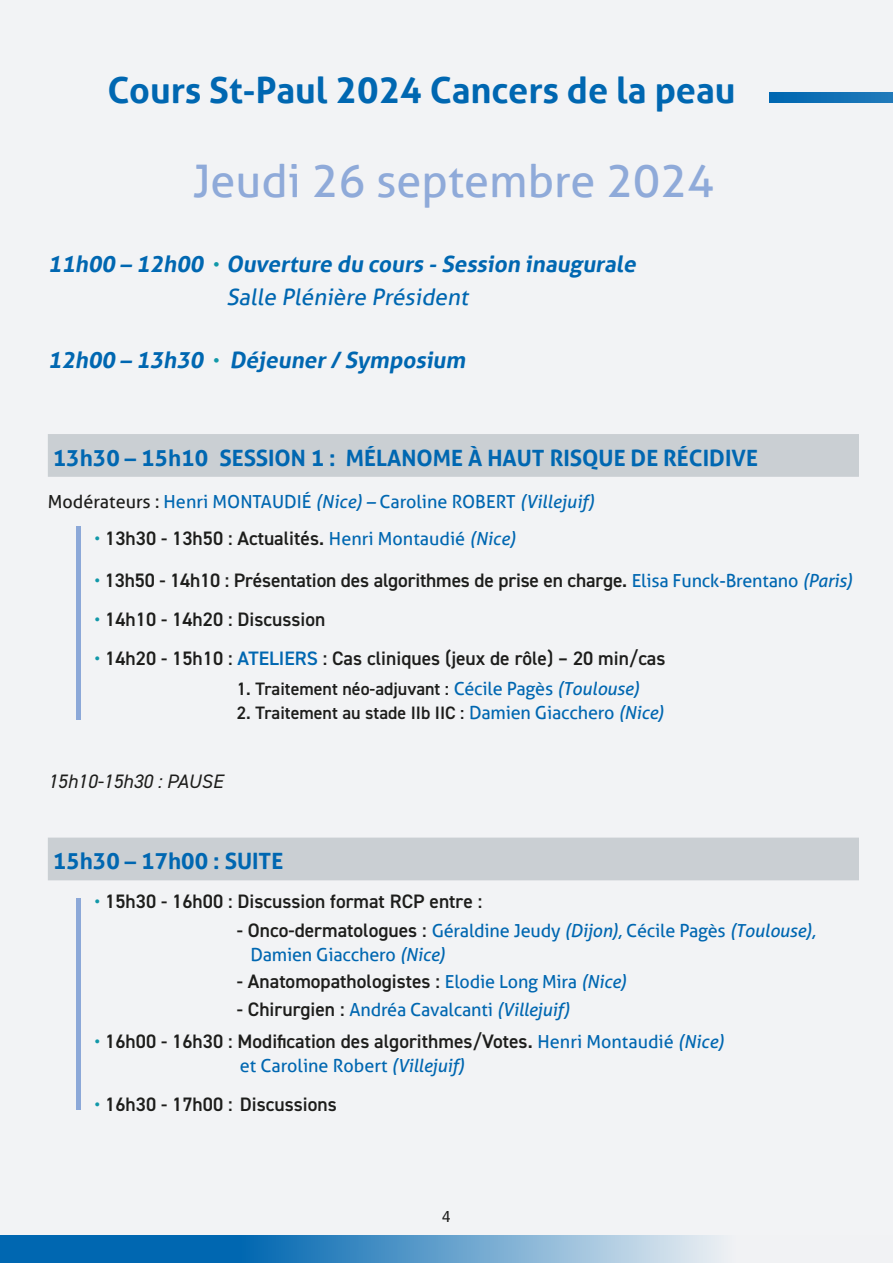
<style>
.page{position:relative;width:893px;height:1263px;background:#f2f3f5}
.page>*{position:absolute;margin:0;border:0;box-sizing:border-box;transform-origin:0 0}
.t1{font:45px "Aller";color:#8faad9}
.t2{font:700 36px "Aller";color:#0067b1}
.t3{font:italic 700 22.5px "Aller";color:#0067b1}
.t4{font:700 22.5px "Aller";color:#0067b1}
.t5{font:italic 22.5px "Aller";color:#0067b1}
.t6{font:600 19.5px "DIN2014";color:#1d1d1b}
.t7{font:italic 19.5px "DIN2014";color:#1d1d1b}
.t8{font:18px/24px "Aller";letter-spacing:-.01em;color:#0067b1}
.t9{font:600 18px "DIN2014";color:#1d1d1b}
.t10{font:15px "Menlo";color:#1d1d1b}
.s1{font-family:"DIN2014";font-weight:600;font-style:normal;color:#1198a9}
.s2{color:#1d1d1b}
.s3{font-style:italic}
.s4{color:#1198a9}
.s5{font-family:"Aller";font-weight:400;font-size:18px;color:#0067b1}
.s6{font-family:"Aller";font-weight:400;font-style:italic;font-size:18px;color:#0067b1}
.s7{color:#0067b1}
.s8{font-family:"Aller";font-weight:400;color:#0067b1}
.s9{font-family:"Aller";font-weight:400;font-style:italic;color:#0067b1}
.s10{font-family:"DIN2014";font-weight:600;font-size:19.5px;color:#1d1d1b}
</style>
<div class="page">
<div style="left:48px;top:434px;width:811px;height:43px;background:#cacfd3"></div>
<div style="left:48px;top:837px;width:811px;height:43px;background:#cacfd3"></div>
<svg style="left:0;top:1235px;width:719px;height:28px;background:#4d93c6"></svg>
<svg style="left:770px;top:93px;width:123px;height:10px"></svg>
<hr style="left:77px;top:526px;width:4px;height:194px;background:#8ca8d8">
<hr style="left:77px;top:898px;width:4px;height:212px;background:#8ca8d8">
<p class="t2" style="left:107px;top:68px;width:630px">Cours St-Paul 2024 Cancers de la peau</p>
<p class="t1" style="left:193px;top:154px;width:523px">Jeudi 26 septembre 2024</p>
<p class="t3" style="left:48px;top:250px;width:594px">11h00 – 12h00 <span class="s1">•</span> Ouverture du cours - Session inaugurale</p>
<p class="t5" style="left:226px;top:283px;width:248px">Salle Plénière Président</p>
<p class="t3" style="left:48px;top:346px;width:423px">12h00 – 13h30 <span class="s1">•</span> Déjeuner / Symposium</p>
<p class="t4" style="left:53px;top:444px;width:707px">13h30 – 15h10 SESSION 1 : MÉLANOME À HAUT RISQUE DE RÉCIDIVE</p>
<p class="t8" style="left:48px;top:489px;width:548px"><span class="s2">Modérateurs :</span> Henri MONTAUDIÉ <span class="s3">(Nice) –</span> Caroline ROBERT <span class="s3">(Villejuif)</span></p>
<p class="t6" style="left:95px;top:525px;width:423px"><span class="s4">•</span> 13h30 - 13h50 : Actualités. <span class="s5">Henri Montaudié</span> <span class="s6">(Nice)</span></p>
<p class="t6" style="left:95px;top:567px;width:759px"><span class="s4">•</span> 13h50 - 14h10 : Présentation des algorithmes de prise en charge. <span class="s5">Elisa Funck-Brentano</span> <span class="s6">(Paris)</span></p>
<p class="t6" style="left:95px;top:606px;width:232px"><span class="s4">•</span> 14h10 - 14h20 : Discussion</p>
<p class="t6" style="left:95px;top:645px;width:572px"><span class="s4">•</span> 14h20 - 15h10 : <span class="s7">ATELIERS</span> : Cas cliniques (jeux de rôle) – 20 min/cas</p>
<p class="t9" style="left:237px;top:677px;width:404px">1. Traitement néo-adjuvant : <span class="s8">Cécile Pagès</span> <span class="s9">(Toulouse)</span></p>
<p class="t9" style="left:237px;top:701px;width:429px">2. Traitement au stade IIb IIC : <span class="s8">Damien Giacchero</span> <span class="s9">(Nice)</span></p>
<p class="t7" style="left:48px;top:769px;width:177px">15h10-15h30 : PAUSE</p>
<p class="t4" style="left:53px;top:847px;width:232px">15h30 – 17h00 : SUITE</p>
<p class="t6" style="left:95px;top:888px;width:389px"><span class="s4">•</span> 15h30 - 16h00 : Discussion format RCP entre :</p>
<p class="t8" style="left:250px;top:918px;width:567px;text-indent:-13px"><span class="s10">- Onco-dermatologues :</span> Géraldine Jeudy <span class="s3">(Dijon),</span> Cécile Pagès <span class="s3">(Toulouse),<br></span>Damien Giacchero <span class="s3">(Nice)</span></p>
<p class="t6" style="left:237px;top:968px;width:391px">- Anatomopathologistes : <span class="s5">Elodie Long Mira</span> <span class="s6">(Nice)</span></p>
<p class="t8" style="left:237px;top:998px;width:334px"><span class="s10">- Chirurgien :</span> Andréa Cavalcanti <span class="s3">(Villejuif)</span></p>
<p class="t6" style="left:95px;top:1028px;width:631px"><span class="s4">•</span> 16h00 - 16h30 : Modification des algorithmes/Votes. <span class="s5">Henri Montaudié</span> <span class="s6">(Nice)</span></p>
<p class="t8" style="left:240px;top:1053px;width:226px">et Caroline Robert <span class="s3">(Villejuif)</span></p>
<p class="t6" style="left:95px;top:1091px;width:244px"><span class="s4">•</span> 16h30 - 17h00 : Discussions</p>
<p class="t10" style="left:442px;top:1206px;width:11px">4</p>
</div>
